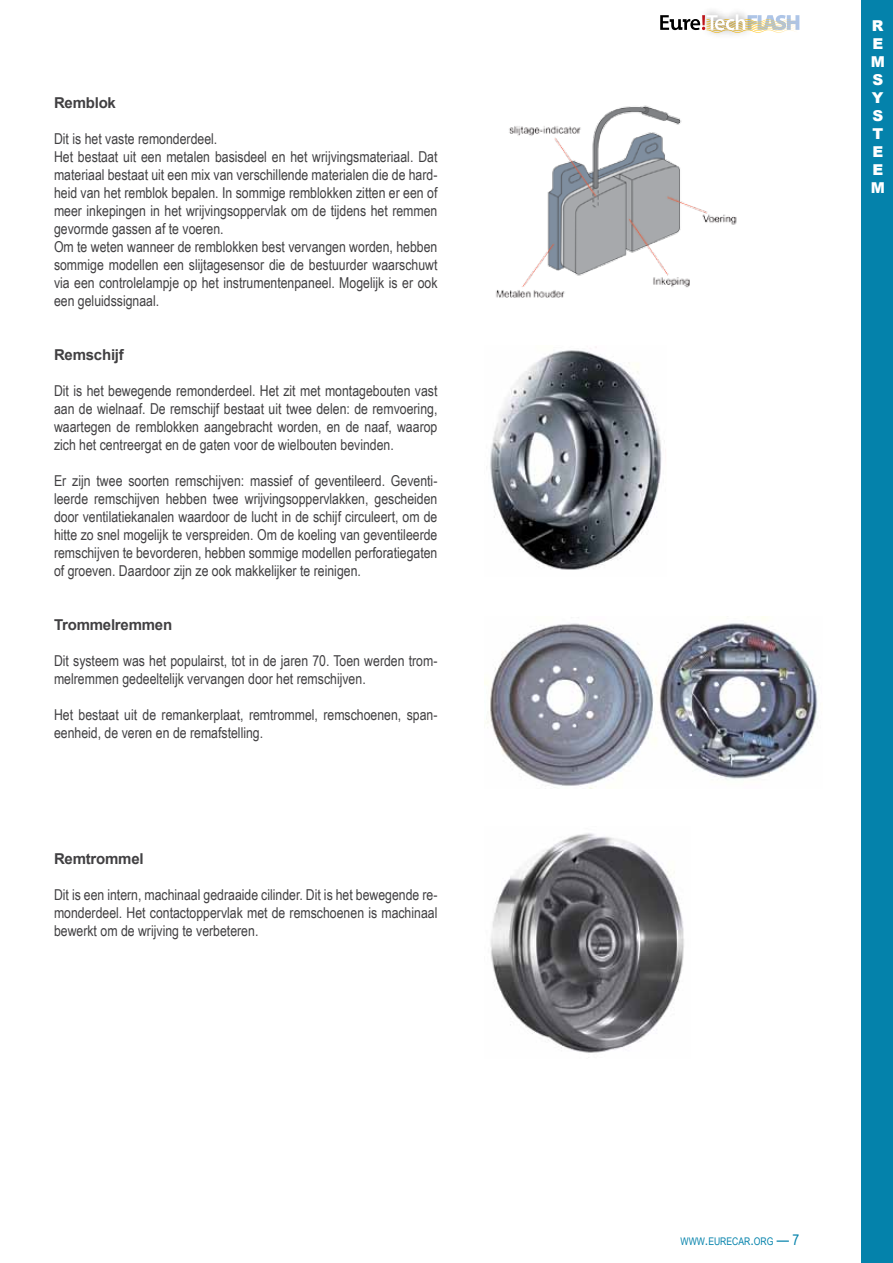
<style>
.page{position:relative;width:893px;height:1263px;background:#fff}
.page>*{position:absolute;margin:0;border:0;box-sizing:border-box;transform-origin:0 0}
.t1{font:15px/18px "Arial Narrow";color:#414042}
.t2{font:700 15px "Arial";letter-spacing:-.015em;color:#414042}
.t3{font:900 15px/18px "Arial";color:#fff;text-align:justify}
.t4{font:10.5px "Arial Narrow";color:#0482ab}
.s1{font-size:15px}
</style>
<div class="page">
<svg style="left:660px;top:14px;width:139px;height:19px"></svg>
<div style="left:862px;top:0;width:31px;height:1263px;background:#0482ab"></div>
<img style="left:496px;top:105px;width:241px;height:193px">
<img style="left:490px;top:347px;width:172px;height:223px">
<img style="left:485px;top:616px;width:333px;height:173px">
<img style="left:490px;top:833px;width:194px;height:220px">
<p class="t2" style="left:54px;top:93px;width:63px">Remblok</p>
<p class="t1" style="left:54px;top:129px;width:385px">Dit is het vaste remonderdeel.<br>Het bestaat uit een metalen basisdeel en het wrijvingsmateriaal. Dat materiaal bestaat uit een mix van verschillende materialen die de hard&shy;heid van het remblok bepalen. In sommige remblokken zitten er een of meer inkepingen in het wrijvingsoppervlak om de tijdens het remmen gevormde gassen af te voeren.<br>Om te weten wanneer de remblokken best vervangen worden, hebben sommige modellen een slijtagesensor die de bestuurder waarschuwt via een controlelampje op het instrumentenpaneel. Mogelijk is er ook een geluidssignaal.</p>
<p class="t2" style="left:54px;top:345px;width:71px">Remschijf</p>
<p class="t1" style="left:54px;top:381px;width:385px;text-align:justify">Dit is het bewegende remonderdeel. Het zit met montagebouten vast aan de wielnaaf. De remschijf bestaat uit twee delen: de remvoering, waartegen de remblokken aangebracht worden, en de naaf, waarop zich het centreergat en de gaten voor de wielbouten bevinden.</p>
<p class="t1" style="left:54px;top:471px;width:385px;text-align:justify">Er zijn twee soorten remschijven: massief of geventileerd. Geventi&shy;leerde remschijven hebben twee wrijvingsoppervlakken, gescheiden door ventilatiekanalen waardoor de lucht in de schijf circuleert, om de hitte zo snel mogelijk te verspreiden. Om de koeling van geventileerde remschijven te bevorderen, hebben sommige modellen perforatiegaten of groeven. Daardoor zijn ze ook makkelijker te reinigen.</p>
<p class="t2" style="left:54px;top:615px;width:120px">Trommelremmen</p>
<p class="t1" style="left:54px;top:651px;width:385px">Dit systeem was het populairst, tot in de jaren 70. Toen werden trom&shy;melremmen gedeeltelijk vervangen door het remschijven.</p>
<p class="t1" style="left:54px;top:705px;width:385px">Het bestaat uit de remankerplaat, remtrommel, remschoenen, span&shy;eenheid, de veren en de remafstelling.</p>
<p class="t2" style="left:54px;top:849px;width:91px">Remtrommel</p>
<p class="t1" style="left:54px;top:885px;width:385px;text-align:justify">Dit is een intern, machinaal gedraaide cilinder. Dit is het bewegende re&shy;monderdeel. Het contactoppervlak met de remschoenen is machinaal bewerkt om de wrijving te verbeteren.</p>
<p class="t3" style="left:871px;top:16px;width:16px">R E M S Y S T E E M</p>
<p class="t4" style="left:680px;top:1233px;width:120px">WWW<span class="s1">.</span>EURECAR<span class="s1">.</span>ORG <span class="s1">— 7</span></p>
</div>
